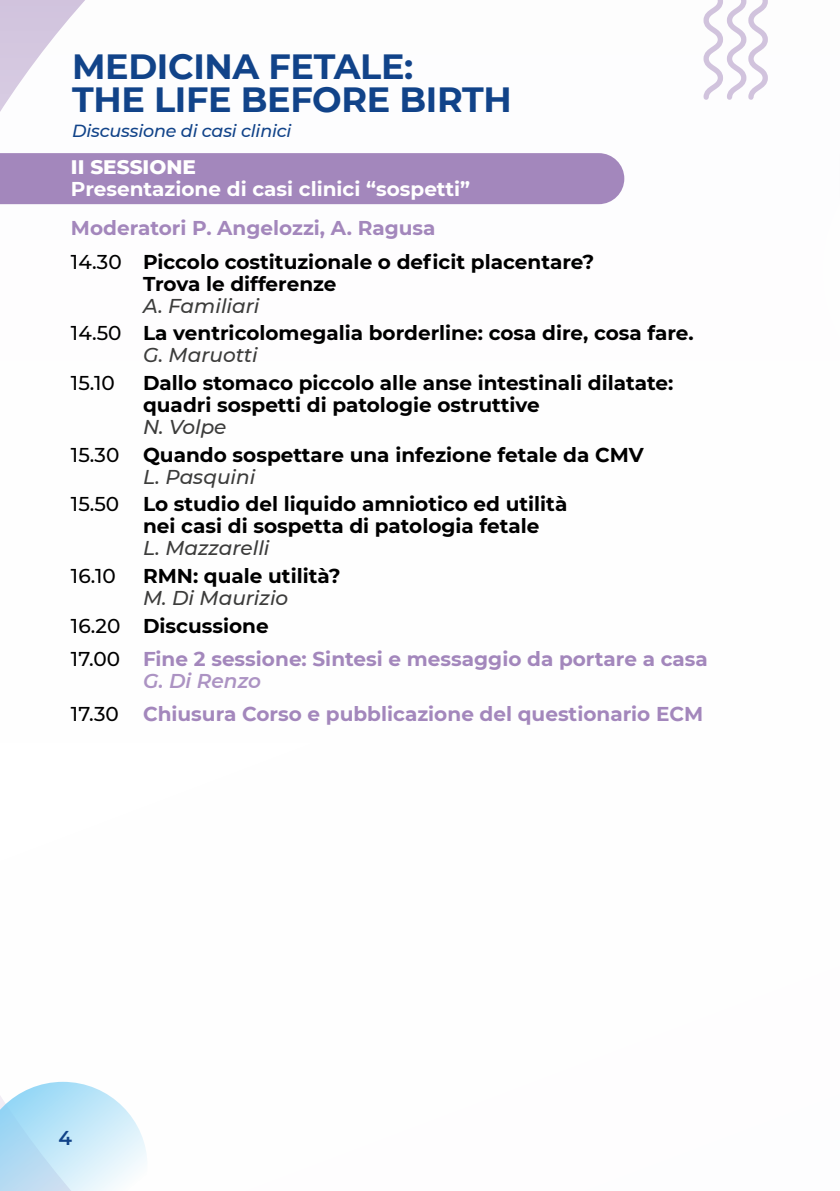
<style>
.page{position:relative;width:840px;height:1191px;background:#fff}
.page>*{position:absolute;margin:0;border:0;box-sizing:border-box;transform-origin:0 0}
.t1{font:700 35px/33.6px "Montserrat";letter-spacing:-.01em;color:#114389}
.t2{font:700 20px/27.6px "Montserrat";color:#000}
.t3{font:700 20px/22px "Montserrat";color:#a387bc}
.t4{font:italic 500 20px/27.6px "Montserrat";color:#3c3c3b}
.t5{font:700 20px "Montserrat";color:#fff}
.t6{font:800 20px "Montserrat";color:#fff}
.t7{font:500 20px "Montserrat";color:#000}
.t8{font:600 20px "Montserrat";color:#114389}
.t9{font:italic 500 17.4px "Montserrat";letter-spacing:-.01em;color:#114389}
.s1{color:#a387bc}
.s2{font-weight:500}
.s3{font-weight:500;font-style:italic;color:#3c3c3b}
.s4{font-style:normal;color:#000}
.s5{font-weight:700;font-style:normal;color:#000}
.s6{font-weight:500;color:#000}
.s7{font-weight:600;font-style:italic;color:#ac93c3}
</style>
<div class="page">
<svg style="left:0;top:0;width:625px;height:205px"></svg>
<svg style="left:0;top:1081px;width:147px;height:110px"></svg>
<svg style="left:703px;top:0;width:65px;height:100px"></svg>
<div style="left:0;top:153px;width:624px;height:51px;background:#a387bc"></div>
<h1 class="t1" style="left:72px;top:48px;width:441px">MEDICINA FETALE:<br>THE LIFE BEFORE BIRTH</h1>
<p class="t9" style="left:72px;top:118px;width:221px">Discussione di casi clinici</p>
<p class="t6" style="left:71px;top:152px;width:126px">II SESSIONE</p>
<p class="t5" style="left:71px;top:175px;width:400px">Presentazione di casi clinici “sospetti”</p>
<p class="t2" style="left:71px;top:210px;width:524px;line-height:33.4px"><span class="s1">Moderatori P. Angelozzi, A. Ragusa<br></span><span class="s2">14.30</span> Piccolo costituzionale o deficit placentare?</p>
<p class="t2" style="left:143px;top:269px;width:195px">Trova le differenze</p>
<p class="t2" style="left:71px;top:291px;width:624px;text-indent:72px"><span class="s3">A. Familiari<br></span><span class="s2">14.50</span> La ventricolomegalia borderline: cosa dire, cosa fare.</p>
<p class="t4" style="left:143px;top:340px;width:116px">G. Maruotti</p>
<p class="t7" style="left:71px;top:369px;width:45px">15.10</p>
<p class="t2" style="left:143px;top:371px;width:531px;line-height:22px">Dallo stomaco piccolo alle anse intestinali dilatate: quadri sospetti di patologie ostruttive</p>
<p class="t2" style="left:71px;top:412px;width:574px;text-indent:72px"><span class="s3">N. Volpe<br></span><span class="s2">15.30</span> Quando sospettare una infezione fetale da CMV</p>
<p class="t2" style="left:71px;top:462px;width:497px;text-indent:72px"><span class="s3">L. Pasquini<br></span><span class="s2">15.50</span> Lo studio del liquido amniotico ed utilità</p>
<p class="t2" style="left:143px;top:511px;width:398px">nei casi di sospetta di patologia fetale</p>
<p class="t4" style="left:143px;top:533px;width:128px">L. Mazzarelli</p>
<p class="t7" style="left:71px;top:562px;width:46px">16.10</p>
<p class="t2" style="left:143px;top:561px;width:199px">RMN: quale utilità?</p>
<p class="t4" style="left:71px;top:583px;width:219px;text-indent:72px">M. Di Maurizio<br><span class="s4">16.20</span> <span class="s5">Discussione</span></p>
<p class="t3" style="left:143px;top:647px;width:566px;text-indent:-72px"><span class="s6">17.00</span> Fine 2 sessione: Sintesi e messaggio da portare a casa<br><span class="s7">G. Di Renzo</span></p>
<p class="t3" style="left:71px;top:702px;width:633px"><span class="s6">17.30</span> Chiusura Corso e pubblicazione del questionario ECM</p>
<p class="t8" style="left:58px;top:1124px;width:15px">4</p>
</div>
